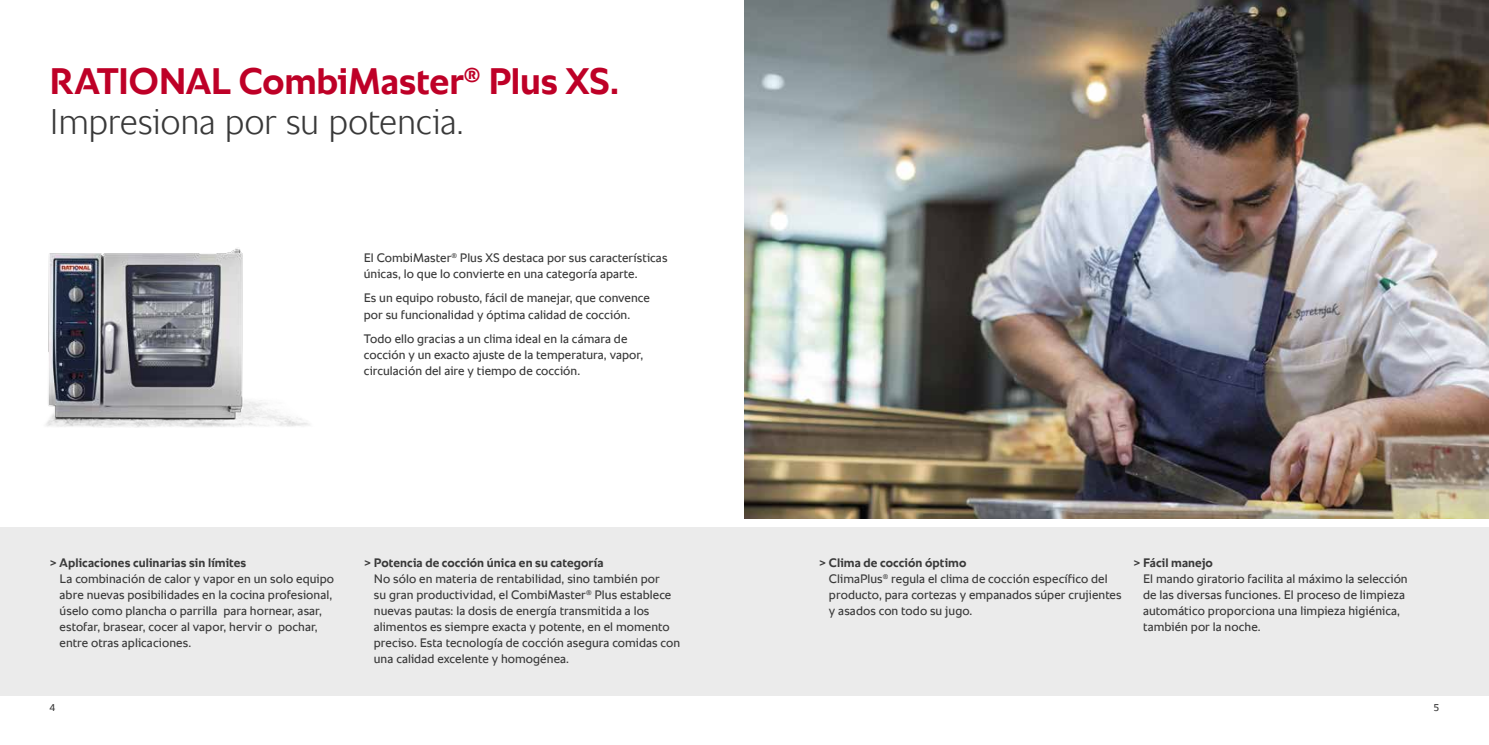
<style>
.page{position:relative;width:1489px;height:745px;background:#fff}
.page>*{position:absolute;margin:0;border:0;box-sizing:border-box;transform-origin:0 0}
.t1{font:700 37.5px "RATIONAL Sans TT";letter-spacing:-.005em;color:#be0027}
.t2{font:300 36.25px "RATIONAL Sans TT";letter-spacing:-.01em;color:#393939}
.t3{font:12.5px/16px "RATIONAL Sans TT";letter-spacing:.005em;color:#393939}
.t4{font:700 12.5px "RATIONAL Sans TT";letter-spacing:.005em;color:#393939}
.t5{font:10px "RATIONAL Sans TT";color:#393939}
.s1{font-weight:700}
</style>
<div class="page">
<div style="left:0;top:526px;width:1488px;height:168px;background:#ebebeb"></div>
<img style="left:46px;top:248px;width:264px;height:180px">
<img style="left:744px;top:0;width:744px;height:518px">
<h1 class="t1" style="left:50px;top:54px;width:571px">RATIONAL CombiMaster<sup>®</sup> Plus XS.</h1>
<h2 class="t2" style="left:50px;top:96px;width:416px">Impresiona por su potencia.</h2>
<p class="t3" style="left:364px;top:250px;width:305px">El CombiMaster<sup>®</sup> Plus XS destaca por sus características únicas, lo que lo convierte en una categoría aparte.</p>
<p class="t3" style="left:364px;top:290px;width:287px">Es un equipo robusto, fácil de manejar, que convence por su funcionalidad y óptima calidad de cocción.</p>
<p class="t3" style="left:364px;top:330px;width:281px">Todo ello gracias a un clima ideal en la cámara de cocción y un exacto ajuste de la temperatura, vapor, circulación del aire y tiempo de cocción.</p>
<p class="t4" style="left:50px;top:553px;width:198px">&gt; Aplicaciones culinarias sin límites</p>
<p class="t3" style="left:60px;top:570px;width:276px">La combinación de calor y vapor en un solo equipo abre nuevas posibilidades en la cocina profesional, úselo como plancha o parrilla para hornear, asar, estofar, brasear, cocer al vapor, hervir o pochar, entre otras aplicaciones.</p>
<p class="t4" style="left:364px;top:553px;width:241px">&gt; Potencia de cocción única en su categoría</p>
<p class="t3" style="left:374px;top:570px;width:308px">No sólo en materia de rentabilidad, sino también por<br>su gran productividad, el CombiMaster<sup>®</sup> Plus establece nuevas pautas: la dosis de energía transmitida a los alimentos es siempre exacta y potente, en el momento preciso. Esta tecnología de cocción asegura comidas con una calidad excelente y homogénea.</p>
<p class="t3" style="left:829px;top:554px;width:294px;text-indent:-10px"><span class="s1">&gt; Clima de cocción óptimo<br></span>ClimaPlus<sup>®</sup> regula el clima de cocción específico del producto, para cortezas y empanados súper crujientes y asados con todo su jugo.</p>
<p class="t4" style="left:1133px;top:553px;width:81px">&gt; Fácil manejo</p>
<p class="t3" style="left:1143px;top:570px;width:266px">El mando giratorio facilita al máximo la selección de las diversas funciones. El proceso de limpieza automático proporciona una limpieza higiénica, también por la noche.</p>
<p class="t5" style="left:50px;top:699px;width:7px">4</p>
<p class="t5" style="left:1433px;top:699px;width:7px">5</p>
</div>
